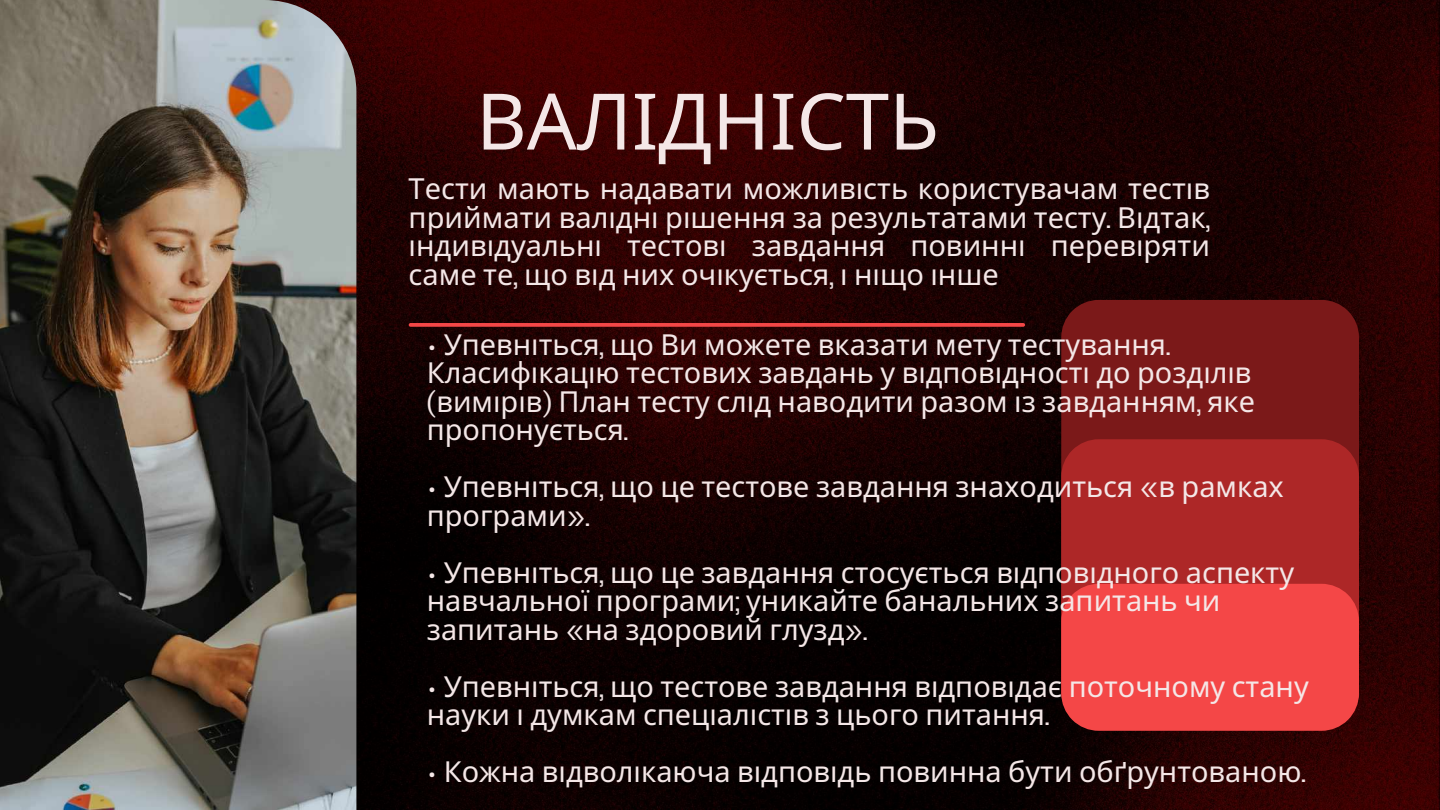
<style>
.page{position:relative;width:1440px;height:810px;background:#fff}
.page>*{position:absolute;margin:0;border:0;box-sizing:border-box;transform-origin:0 0}
.t1{font:78px "Noto Sans";color:#f4e7e7}
.t2{font:29px/28.5px "Noto Sans";color:#f4e7e7;text-align:justify}
.t3{font:28.9px/28.5px "Noto Sans";color:#f4e7e7}
.s1{font-family:"Telegraf"}
</style>
<div class="page">
<img style="left:356px;top:0;width:1084px;height:810px">
<div style="left:1061px;top:300px;width:298px;height:139px;background:#7b1919"></div>
<div style="left:1061px;top:439px;width:298px;height:145px;background:#ad2727"></div>
<div style="left:1061px;top:584px;width:298px;height:147px;background:#f44747"></div>
<img style="left:0;top:0;width:356px;height:810px">
<svg style="left:410px;top:323px;width:613px;height:4px;background:#e74242"></svg>
<h1 class="t1" style="left:476px;top:66px;width:465px">ВАЛІДНІСТЬ</h1>
<p class="t2" style="left:409px;top:174px;width:803px">Тести мають надавати можливі сть користувачам тесті в приймати валідні рі шення за результатами тесту<span class="s1">.</span> Відтак<span class="s1">, </span>і ндивідуальні тестові завдання повинні переві ряти саме те<span class="s1">,</span> що від них очікується<span class="s1">,</span> і ніщо інше</p>
<p class="t3" style="left:427px;top:329px;width:830px"><span class="s1">•</span> Упевніться<span class="s1">,</span> що Ви можете вказати мету тестування<span class="s1">.<br></span>Класифі каці ю тестових завдань у відповідності до розділі в <span class="s1">(</span>вимі рі в<span class="s1">)</span> План тесту слід наводити разом із завданням<span class="s1">,</span> яке пропонується<span class="s1">.</span></p>
<p class="t3" style="left:427px;top:472px;width:859px"><span class="s1">•</span> Упевніться<span class="s1">,</span> що це тестове завдання знаходиться <span class="s1">«</span>в рамках програми<span class="s1">».</span></p>
<p class="t3" style="left:427px;top:557px;width:869px"><span class="s1">•</span> Упевніться<span class="s1">,</span> що це завдання стосується відповідного аспекту навчальної програми<span class="s1">;</span> уникайте банальних запитань чи запитань <span class="s1">«</span>на здоровий глузд<span class="s1">».</span></p>
<p class="t3" style="left:427px;top:671px;width:883px"><span class="s1">•</span> Упевніться<span class="s1">,</span> що тестове завдання відповідає поточному стану науки і думкам спеціалісті в з цього питання<span class="s1">.</span></p>
<p class="t3" style="left:427px;top:757px;width:880px"><span class="s1">•</span> Кожна відволі каюча відповідь повинна бути обґрунтованою<span class="s1">.</span></p>
</div>
